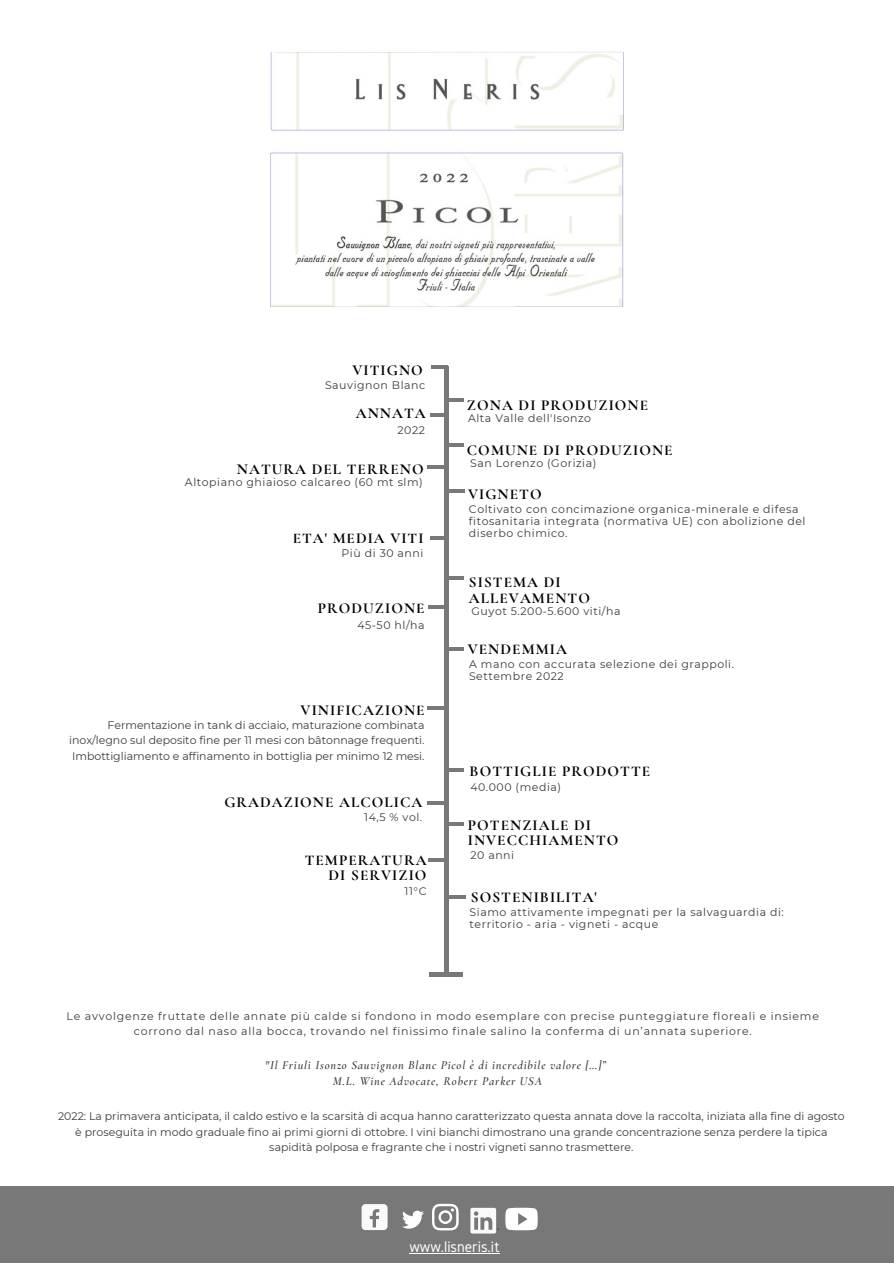
<style>
.page{position:relative;width:894px;height:1264px;background:#fff}
.page>*{position:absolute;margin:0;border:0;box-sizing:border-box;transform-origin:0 0}
.t1{font:16.2px "Gidole";color:#fff}
.t2{font:700 15.15px/15.1px "Cormorant Garamond";letter-spacing:.07em;color:#000}
.t3{font:700 15px "Cormorant Garamond";letter-spacing:.07em;color:#000}
.t4{font:italic 600 12px/16px "Cormorant Garamond";letter-spacing:.07em;color:#3c3b38;text-align:center}
.t5{font:10.95px/15.1px "Montserrat";letter-spacing:.05em;color:#3c3b38;text-align:justify}
.t6{font:10.95px/15.1px "Montserrat";color:#3c3b38;text-align:center}
.t7{font:10.95px/15.1px "Montserrat";letter-spacing:.07em;color:#3c3b38;text-align:center}
</style>
<div class="page">
<img style="left:271px;top:52px;width:352px;height:254px">
<div style="left:443px;top:366px;width:5px;height:606px;background:#787878"></div>
<hr style="left:431px;top:365px;width:17px;height:4px;background:#787878">
<hr style="left:427px;top:465px;width:16px;height:4px;background:#787878">
<hr style="left:446px;top:822px;width:18px;height:4px;background:#787878">
<hr style="left:447px;top:398px;width:17px;height:3px;background:#787878">
<hr style="left:447px;top:576px;width:16px;height:4px;background:#787878">
<svg style="left:427px;top:800px;width:17px;height:4px"></svg>
<hr style="left:427px;top:706px;width:18px;height:4px;background:#787878">
<hr style="left:447px;top:647px;width:16px;height:4px;background:#787878">
<hr style="left:447px;top:768px;width:17px;height:4px;background:#787878">
<hr style="left:427px;top:605px;width:17px;height:4px;background:#787878">
<svg style="left:428px;top:857px;width:16px;height:4px"></svg>
<hr style="left:430px;top:536px;width:17px;height:3px;background:#787878">
<hr style="left:430px;top:413px;width:17px;height:3px;background:#787878">
<hr style="left:447px;top:489px;width:17px;height:3px;background:#787878">
<hr style="left:446px;top:443px;width:17px;height:3px;background:#787878">
<hr style="left:447px;top:895px;width:18px;height:3px;background:#787878">
<hr style="left:429px;top:972px;width:34px;height:4px;background:#787878">
<div style="left:0;top:1186px;width:893px;height:76px;background:#787878"></div>
<div style="left:470px;top:1207px;width:26px;height:26px;background:#fbfafa;border-radius:2px"></div>
<svg style="left:474px;top:1211px;width:24px;height:18px"></svg>
<svg style="left:505px;top:1207px;width:32px;height:23px"></svg>
<div style="left:361px;top:1204px;width:26px;height:25px;background:#fbfafa;border-radius:4px"></div>
<svg style="left:370px;top:1209px;width:9px;height:18px"></svg>
<svg style="left:432px;top:1203px;width:26px;height:27px"></svg>
<svg style="left:402px;top:1210px;width:22px;height:19px"></svg>
<hr style="left:409px;top:1252px;width:90px;height:1px;background:#fff">
<hr style="left:271px;top:306px;width:351px;height:1px;background:#000">
<svg style="left:274px;top:52px;width:349px;height:1px"></svg>
<p class="t2" style="left:352px;top:362px;width:72px">VITIGNO</p>
<p class="t5" style="left:325px;top:377px;width:102px">Sauvignon Blanc</p>
<h1 class="t2" style="left:356px;top:406px;width:71px">ANNATA</h1>
<p class="t5" style="left:397px;top:423px;width:29px">2022</p>
<p class="t2" style="left:237px;top:461px;width:188px">NATURA DEL TERRENO</p>
<h1 class="t5" style="left:185px;top:475px;width:239px">Altopiano ghiaioso calcareo (60 mt slm)</h1>
<h1 class="t3" style="left:293px;top:529px;width:132px">ETA' MEDIA VITI</h1>
<p class="t5" style="left:341px;top:545px;width:83px">Più di 30 anni</p>
<p class="t2" style="left:317px;top:600px;width:108px">PRODUZIONE</p>
<p class="t5" style="left:357px;top:617px;width:69px">45-50 hl/ha</p>
<p class="t2" style="left:300px;top:703px;width:125px">VINIFICAZIONE</p>
<h1 class="t5" style="left:69px;top:717px;width:357px;text-indent:38px">Fermentazione in tank di acciaio, maturazione combinata inox/legno sul deposito fine per 11 mesi con bâtonnage frequenti.<br>Imbottigliamento e affinamento in bottiglia per minimo 12 mesi.</h1>
<p class="t2" style="left:224px;top:794px;width:199px">GRADAZIONE ALCOLICA</p>
<p class="t5" style="left:364px;top:809px;width:60px">14,5 % vol.</p>
<p class="t2" style="left:304px;top:852px;width:123px;text-align:right">TEMPERATURA<br>DI SERVIZIO</p>
<p class="t5" style="left:404px;top:883px;width:23px">11°C</p>
<p class="t2" style="left:467px;top:397px;width:183px">ZONA DI PRODUZIONE</p>
<h1 class="t5" style="left:468px;top:411px;width:124px">Alta Valle dell'Isonzo</h1>
<p class="t2" style="left:467px;top:442px;width:207px">COMUNE DI PRODUZIONE</p>
<p class="t5" style="left:470px;top:455px;width:128px">San Lorenzo (Gorizia)</p>
<h1 class="t2" style="left:468px;top:486px;width:75px">VIGNETO</h1>
<p class="t5" style="left:469px;top:503px;width:338px;line-height:12px;text-align:left">Coltivato con concimazione organica-minerale e difesa fitosanitaria integrata (normativa UE) con abolizione del diserbo chimico.</p>
<h3 class="t2" style="left:469px;top:575px;width:123px">SISTEMA DI<br>ALLEVAMENTO</h3>
<p class="t5" style="left:471px;top:603px;width:150px">Guyot 5.200-5.600 viti/ha</p>
<h1 class="t2" style="left:467px;top:641px;width:101px">VENDEMMIA</h1>
<p class="t5" style="left:469px;top:656px;width:266px">A mano con accurata selezione dei grappoli.</p>
<p class="t5" style="left:469px;top:668px;width:96px">Settembre 2022</p>
<p class="t2" style="left:469px;top:763px;width:182px">BOTTIGLIE PRODOTTE</p>
<p class="t5" style="left:470px;top:779px;width:92px">40.000 (media)</p>
<h1 class="t2" style="left:467px;top:817px;width:152px">POTENZIALE DI<br>INVECCHIAMENTO</h1>
<p class="t5" style="left:470px;top:847px;width:45px">20 anni</p>
<p class="t2" style="left:470px;top:890px;width:127px">SOSTENIBILITA'</p>
<p class="t5" style="left:469px;top:905px;width:315px">Siamo attivamente impegnati per la salvaguardia di:</p>
<p class="t5" style="left:469px;top:917px;width:190px">territorio - aria - vigneti - acque</p>
<p class="t7" style="left:67px;top:1008px;width:753px">Le avvolgenze fruttate delle annate più calde si fondono in modo esemplare con precise punteggiature floreali e insieme corrono dal naso alla bocca, trovando nel finissimo finale salino la conferma di un’annata superiore.</p>
<p class="t4" style="left:265px;top:1057px;width:342px">"Il Friuli Isonzo Sauvignon Blanc Picol è di incredibile valore […]”<br>M.L. Wine Advocate, Robert Parker USA</p>
<p class="t6" style="left:58px;top:1108px;width:788px">2022: La primavera anticipata, il caldo estivo e la scarsità di acqua hanno caratterizzato questa annata dove la raccolta, iniziata alla fine di agosto è proseguita in modo graduale fino ai primi giorni di ottobre. I vini bianchi dimostrano una grande concentrazione senza perdere la tipica sapidità polposa e fragrante che i nostri vigneti sanno trasmettere.</p>
<h1 class="t1" style="left:409px;top:1237px;width:92px">www.lisneris.it</h1>
</div>
